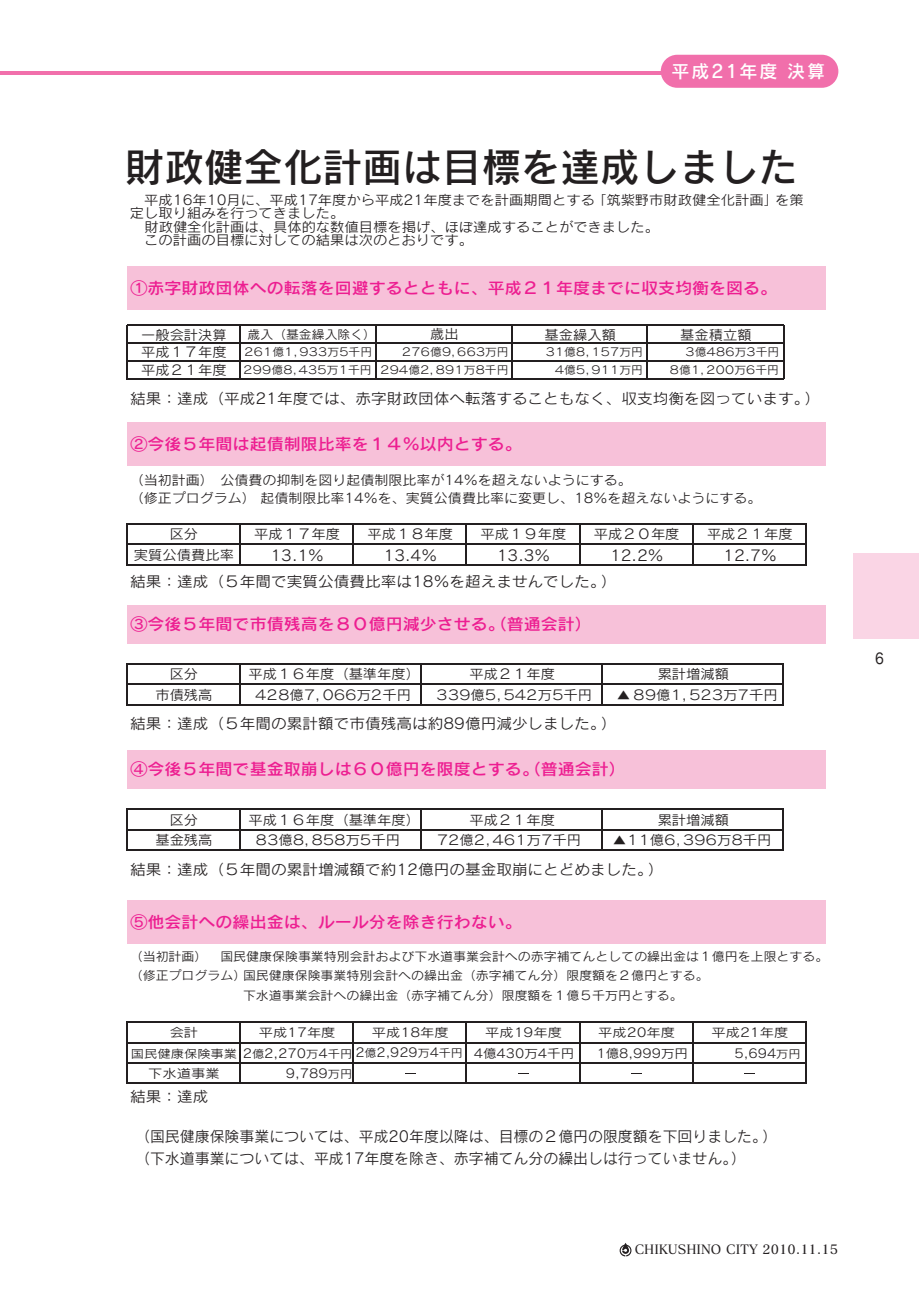
<style>
.page{position:relative;width:919px;height:1289px;background:#fff}
.page>*{position:absolute;margin:0;border:0;box-sizing:border-box;transform-origin:0 0}
.t1{font:39.6px "Rodin CID DB";color:#231f20}
.t2{font:18px "Rodin CID DB";color:#fff}
.t3{font:16.05px "Rodin CID DB";color:#ed1e91;scale:1.06 1}
.t4{font:14.85px/22.2px "Rodin CID M";color:#231f20}
.t5{font:14.85px "Hira Maru Pro W4 Proportional";color:#231f20;scale:.9 1}
.t6{font:14.7px "Rodin CID M";color:#231f20;scale:1.06 1}
.t7{font:13.5px/17.4px "Rodin CID M";color:#231f20;scale:1.06 1}
.t8{font:13.5px "Rodin CID M";letter-spacing:-.1em;color:#231f20;scale:1.06 1}
.t9{font:13.5px "Rodin CID M";letter-spacing:-.1em;color:#231f20;scale:.91 1}
.t10{font:13.2px/18.5px "Rodin CID M";color:#231f20;scale:1.06 1}
.t11{font:12.75px "Matisse CID DB";color:#231f20}
.t12{font:12.3px "Rodin CID M";color:#231f20;scale:1.1 1}
.t13{font:12.3px "Rodin CID M";color:#231f20;scale:1.17 1}
.t14{font:12.15px/18.5px "Rodin CID M";color:#231f20;text-align:center;scale:1.06 1}
.t15{font:11.1px/17.9px "Rodin CID M";letter-spacing:-.1em;color:#231f20;text-align:right;scale:1.06 1}
.s1{font-size:11.4px}
.s2{font-size:11.1px}
</style>
<div class="page">
<svg style="left:619px;top:1243px;width:12px;height:13px"></svg>
<div style="left:853px;top:553px;width:65px;height:85px;background:#fad5e5"></div>
<div style="left:127px;top:266px;width:698px;height:44px;background:#f7c1d9"></div>
<div style="left:127px;top:422px;width:698px;height:44px;background:#f7c1d9"></div>
<div style="left:127px;top:605px;width:698px;height:38px;background:#f7c1d9"></div>
<div style="left:127px;top:750px;width:698px;height:38px;background:#f7c1d9"></div>
<div style="left:127px;top:900px;width:698px;height:44px;background:#f7c1d9"></div>
<hr style="left:126px;top:325px;width:1px;height:53px;background:#231f20">
<hr style="left:239px;top:325px;width:1px;height:53px;background:#231f20">
<hr style="left:126px;top:523px;width:1px;height:42px;background:#231f20">
<hr style="left:239px;top:524px;width:1px;height:41px;background:#231f20">
<hr style="left:782px;top:325px;width:2px;height:53px;background:#231f20">
<hr style="left:126px;top:663px;width:1px;height:42px;background:#231f20">
<hr style="left:239px;top:664px;width:1px;height:41px;background:#231f20">
<hr style="left:420px;top:664px;width:1px;height:41px;background:#231f20">
<hr style="left:601px;top:664px;width:1px;height:41px;background:#231f20">
<hr style="left:782px;top:664px;width:1px;height:41px;background:#231f20">
<hr style="left:126px;top:808px;width:1px;height:42px;background:#231f20">
<hr style="left:239px;top:809px;width:1px;height:41px;background:#231f20">
<hr style="left:352px;top:524px;width:2px;height:41px;background:#231f20">
<hr style="left:465px;top:524px;width:2px;height:41px;background:#231f20">
<hr style="left:579px;top:524px;width:1px;height:41px;background:#231f20">
<hr style="left:692px;top:524px;width:1px;height:41px;background:#231f20">
<hr style="left:805px;top:524px;width:1px;height:41px;background:#231f20">
<hr style="left:126px;top:1021px;width:1px;height:63px;background:#231f20">
<hr style="left:239px;top:1022px;width:1px;height:62px;background:#231f20">
<hr style="left:375px;top:326px;width:1px;height:52px;background:#231f20">
<hr style="left:511px;top:326px;width:1px;height:52px;background:#231f20">
<hr style="left:646px;top:326px;width:2px;height:52px;background:#231f20">
<hr style="left:782px;top:809px;width:1px;height:41px;background:#231f20">
<hr style="left:352px;top:1022px;width:2px;height:62px;background:#231f20">
<hr style="left:465px;top:1022px;width:2px;height:61px;background:#231f20">
<hr style="left:579px;top:1022px;width:1px;height:61px;background:#231f20">
<hr style="left:692px;top:1022px;width:1px;height:62px;background:#231f20">
<hr style="left:805px;top:1022px;width:1px;height:62px;background:#231f20">
<hr style="left:420px;top:809px;width:1px;height:41px;background:#231f20">
<hr style="left:601px;top:809px;width:1px;height:41px;background:#231f20">
<hr style="left:127px;top:325px;width:656px;height:1px;background:#231f20">
<hr style="left:127px;top:342px;width:656px;height:2px;background:#231f20">
<hr style="left:127px;top:360px;width:656px;height:1px;background:#231f20">
<hr style="left:126px;top:378px;width:658px;height:1px;background:#231f20">
<hr style="left:127px;top:523px;width:679px;height:1px;background:#231f20">
<hr style="left:127px;top:543px;width:679px;height:2px;background:#231f20">
<hr style="left:127px;top:564px;width:679px;height:1px;background:#231f20">
<hr style="left:127px;top:663px;width:656px;height:1px;background:#231f20">
<hr style="left:127px;top:683px;width:656px;height:1px;background:#231f20">
<hr style="left:127px;top:704px;width:656px;height:1px;background:#231f20">
<hr style="left:127px;top:808px;width:656px;height:1px;background:#231f20">
<hr style="left:127px;top:829px;width:656px;height:1px;background:#231f20">
<hr style="left:127px;top:849px;width:656px;height:2px;background:#231f20">
<hr style="left:127px;top:1021px;width:679px;height:1px;background:#231f20">
<hr style="left:127px;top:1042px;width:679px;height:1px;background:#231f20">
<hr style="left:127px;top:1062px;width:679px;height:1px;background:#231f20">
<hr style="left:127px;top:1082px;width:679px;height:2px;background:#231f20">
<svg style="left:131px;top:397px;width:6px;height:8px"></svg>
<hr style="left:0;top:71px;width:668px;height:3px;background:#f16fab">
<div style="left:660px;top:55px;width:178px;height:33px;background:#f16fab;border-radius:17px"></div>
<p class="t2" style="left:671px;top:64px;width:155px">平 成 21 年 度決 算</p>
<p class="t1" style="left:125px;top:152px;width:675px">財政健全化計画は目標を達成しました</p>
<p class="t7" style="left:144px;top:193px;width:623px">平成16年10月に、平成17年度から平成21年度までを計画期間とする「筑紫野市財政健全化計画」を策</p>
<p class="t7" style="left:130px;top:206px;width:204px">定し取り組みを行ってきました。</p>
<p class="t7" style="left:144px;top:219px;width:487px">財政健全化計画は、具体的な数値目標を掲げ、ほぼ達成することができました。</p>
<p class="t7" style="left:144px;top:233px;width:312px">この計画の目標に対しての結果は次のとおりです。</p>
<p class="t3" style="left:130px;top:282px;width:611px">①赤字財政団体への転落を回避するとともに、平成２１年度までに収支均衡を図る。</p>
<p class="t7" style="left:680px;top:328px;width:69px">基金積立額</p>
<p class="t7" style="left:141px;top:328px;width:82px">一般会計決算</p>
<p class="t14" style="left:247px;top:327px;width:123px">歳入（基金繰入除く）</p>
<p class="t7" style="left:430px;top:327px;width:28px">歳出</p>
<p class="t7" style="left:544px;top:328px;width:69px">基金繰入額</p>
<p class="t7" style="left:141px;top:345px;width:82px">平成１７年度平成２１年度</p>
<p class="t15" style="left:242px;top:345px;width:124px;text-align:left">２６１億１，９３３万５千円<br>２９９億８，４３５万１千円</p>
<p class="t15" style="left:379px;top:344px;width:124px">２７６億９，６６３万円<br>２９４億２，８９１万８千円</p>
<p class="t15" style="left:544px;top:345px;width:94px">３１億８，１５７万円</p>
<p class="t15" style="left:553px;top:362px;width:86px">４億５，９１１万円</p>
<p class="t15" style="left:668px;top:345px;width:106px">３億４８６万３千円<br>８億１，２００万６千円</p>
<p class="t6" style="left:130px;top:393px;width:652px">結果：達成（平成21年度では、赤字財政団体へ転落することもなく、収支均衡を図っています。）</p>
<p class="t3" style="left:130px;top:438px;width:371px">②今後５年間は起債制限比率を１４％以内とする。</p>
<p class="t10" style="left:130px;top:472px;width:597px;text-indent:90px">公債費の抑制を図り起債制限比率が14％を超えないようにする。<br>（修正プログラム）起債制限比率14％を、実質公債費比率に変更し、18％を超えないようにする。</p>
<p class="t10" style="left:130px;top:472px;width:81px">（当初計画）</p>
<p class="t7" style="left:480px;top:526px;width:82px">平成１９年度</p>
<p class="t7" style="left:593px;top:526px;width:82px">平成２０年度</p>
<p class="t6" style="left:130px;top:576px;width:460px">結果：達成（５年間で実質公債費比率は18％を超えませんでした。）</p>
<p class="t7" style="left:254px;top:526px;width:82px">平成１７年度</p>
<p class="t7" style="left:367px;top:526px;width:82px">平成１８年度</p>
<p class="t7" style="left:707px;top:526px;width:82px">平成２１年度</p>
<p class="t7" style="left:170px;top:526px;width:28px">区分</p>
<p class="t7" style="left:134px;top:548px;width:96px">実質公債費比率</p>
<p class="t6" style="left:270px;top:549px;width:52px">13.1%</p>
<p class="t6" style="left:383px;top:549px;width:52px">13.4%</p>
<p class="t6" style="left:497px;top:549px;width:52px">13.3%</p>
<p class="t6" style="left:723px;top:549px;width:52px">12.7%</p>
<p class="t6" style="left:610px;top:549px;width:52px">12.2%</p>
<p class="t3" style="left:130px;top:617px;width:436px">③今後５年間で市債残高を８０億円減少させる。（普通会計）</p>
<p class="t7" style="left:248px;top:667px;width:163px">平成１６年度（基準年度）</p>
<p class="t7" style="left:469px;top:667px;width:82px">平成２１年度</p>
<p class="t7" style="left:170px;top:667px;width:28px">区分</p>
<p class="t7" style="left:657px;top:667px;width:69px">累計増減額</p>
<p class="t7" style="left:155px;top:688px;width:55px">市債残高</p>
<p class="t8" style="left:254px;top:689px;width:150px">４２８億７，０６６万２千円</p>
<p class="t8" style="left:435px;top:689px;width:150px">３３９億５，５４２万５千円</p>
<p class="t9" style="left:617px;top:689px;width:178px">▲ ８９億１，５２３万７千円</p>
<p class="t6" style="left:130px;top:718px;width:460px">結果：達成（５年間の累計額で市債残高は約89億円減少しました。）</p>
<p class="t3" style="left:130px;top:763px;width:468px">④今後５年間で基金取崩しは６０億円を限度とする。（普通会計）</p>
<p class="t7" style="left:170px;top:813px;width:28px">区分</p>
<p class="t7" style="left:248px;top:813px;width:163px">平成１６年度（基準年度）</p>
<p class="t7" style="left:469px;top:813px;width:82px">平成２１年度</p>
<p class="t7" style="left:657px;top:813px;width:69px">累計増減額</p>
<p class="t7" style="left:155px;top:833px;width:55px">基金残高</p>
<p class="t8" style="left:254px;top:835px;width:139px">８３億８，８５８万５千円</p>
<p class="t8" style="left:435px;top:835px;width:139px">７２億２，４６１万７千円</p>
<p class="t9" style="left:613px;top:835px;width:175px">▲１１億６，３９６万８千円</p>
<p class="t6" style="left:130px;top:864px;width:505px">結果：達成（５年間の累計増減額で約12億円の基金取崩にとどめました。）</p>
<p class="t3" style="left:130px;top:916px;width:371px">⑤他会計への繰出金は、ルール分を除き行わない。</p>
<p class="t14" style="left:130px;top:948px;width:660px">（当初計画） 国民健康保険事業特別会計および下水道事業会計への赤字補てんとしての繰出金は１億円を上限とする。国民健康保険事業特別会計への繰出金（赤字補てん分）限度額を２億円とする。</p>
<p class="t14" style="left:243px;top:988px;width:416px">下水道事業会計への繰出金（赤字補てん分）限度額を１億５千万円とする。</p>
<p class="t14" style="left:130px;top:967px;width:111px">（修正プログラム）</p>
<p class="t13" style="left:170px;top:1027px;width:26px">会計</p>
<p class="t13" style="left:259px;top:1027px;width:67px">平成17年度</p>
<p class="t13" style="left:372px;top:1027px;width:67px">平成18年度</p>
<p class="t12" style="left:131px;top:1048px;width:303px"><span class="s1">国民健康保険事業</span> 2 <span class="s2">億</span>2,270<span class="s2">万</span> 4 <span class="s2">千円</span> 2 <span class="s2">億</span>2,929<span class="s2">万</span> 4 <span class="s2">千円</span></p>
<p class="t13" style="left:148px;top:1068px;width:63px">下水道事業</p>
<p class="t12" style="left:286px;top:1068px;width:62px">9,789 <span class="s2">万円</span></p>
<p class="t6" style="left:130px;top:1091px;width:75px">結果：達成</p>
<p class="t13" style="left:485px;top:1027px;width:67px">平成19年度</p>
<p class="t13" style="left:598px;top:1027px;width:67px">平成20年度</p>
<p class="t13" style="left:711px;top:1027px;width:67px">平成21年度</p>
<p class="t12" style="left:473px;top:1048px;width:93px">4億430万4千円</p>
<p class="t12" style="left:596px;top:1048px;width:85px">1億8,999万円</p>
<p class="t12" style="left:734px;top:1048px;width:62px">5,694<span class="s2">万円</span></p>
<p class="t4" style="left:135px;top:1127px;width:644px">（国民健康保険事業については、平成20年度以降は、目標の２億円の限度額を下回りました。）（下水道事業については、平成17年度を除き、赤字補てん分の繰出しは行っていません。）</p>
<p class="t11" style="left:634px;top:1244px;width:205px">CHIKUSHINO CITY 2010.11.15</p>
<p class="t5" style="left:875px;top:651px;width:11px">6</p>
</div>
